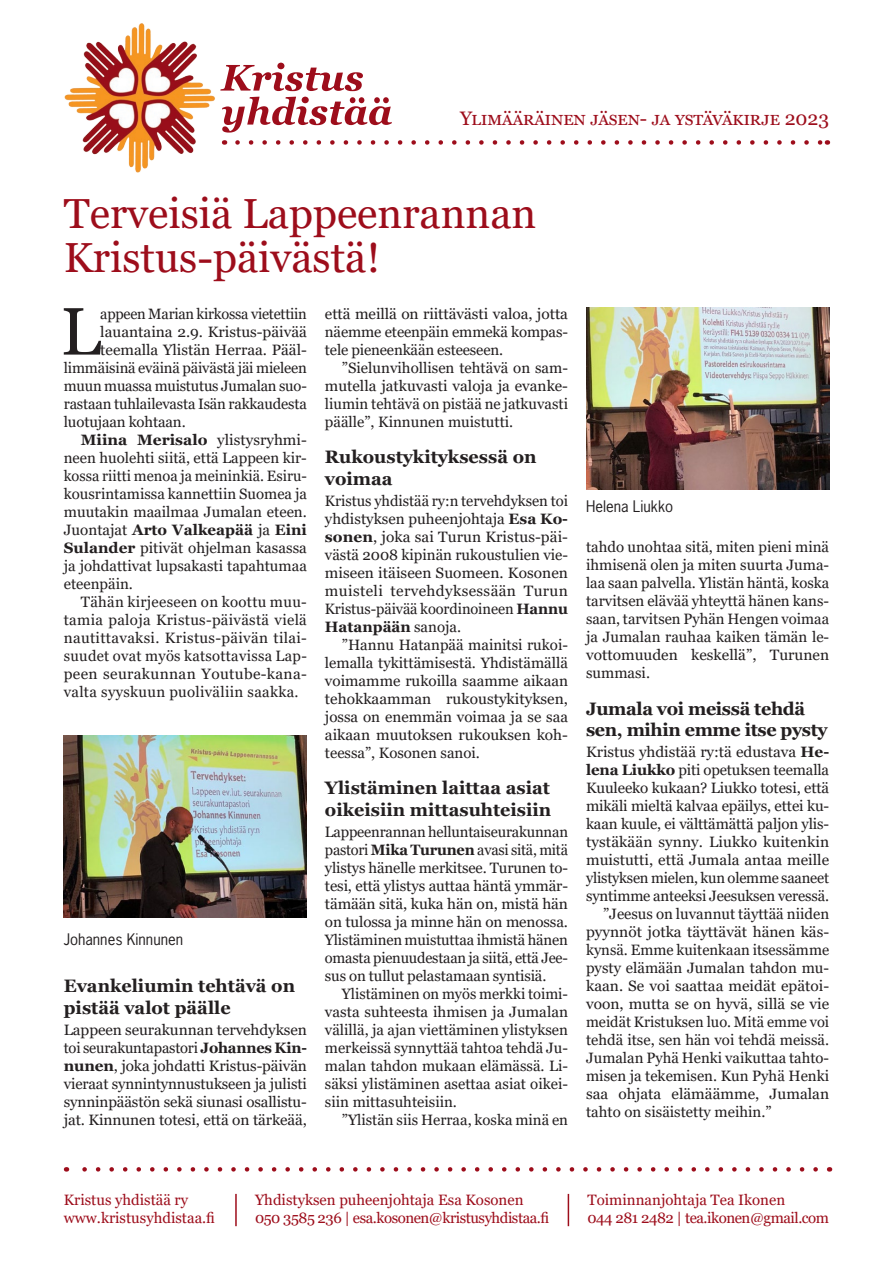
<style>
.page{position:relative;width:893px;height:1263px;background:#fff}
.page>*{position:absolute;margin:0;border:0;box-sizing:border-box;transform-origin:0 0}
.Leipis_1_kpl{font:66.9px "Georgia";color:#231f20}
.t1{font:42px/43.5px "Georgia";color:#9d0d1b}
.t2{font:19.5px "Georgia";letter-spacing:.035em;color:#9d0d1b}
.Väliotsikko{font:700 18px/21.6px "Georgia";color:#231f20}
.Väliotsikko-2{font:700 18px/21.6px "Georgia";letter-spacing:-.02em;color:#231f20}
.Leipis{font:15px/18px "Georgia";color:#231f20;text-align:justify}
.Leipis_1_kpl-2{font:15px/18px "Georgia";letter-spacing:-.01em;color:#231f20;text-align:justify}
.t3{font:15px/18px "Georgia";color:#9d0d1b}
.Laatikkoteksti{font:15px "News Gothic Std";color:#231f20}
.s1{font-weight:700}
</style>
<div class="page">
<svg style="left:82px;top:1167px;width:734px;height:4px"></svg>
<hr style="left:235px;top:1194px;width:2px;height:32px;background:#9d0d1b">
<hr style="left:568px;top:1194px;width:1px;height:32px;background:#9d0d1b">
<svg style="left:237px;top:140px;width:583px;height:5px"></svg>
<img style="left:64px;top:23px;width:151px;height:150px">
<svg style="left:220px;top:63px;width:143px;height:28px"></svg>
<svg style="left:222px;top:97px;width:170px;height:36px"></svg>
<img style="left:64px;top:736px;width:243px;height:182px">
<img style="left:586px;top:307px;width:243px;height:183px">
<p class="t2" style="left:460px;top:107px;width:371px">Ylimääräinen jäsen- ja ystäväkirje 2023</p>
<p class="t1" style="left:64px;top:193px;width:474px">Terveisiä Lappeenrannan<br>Kristus-päivästä!</p>
<p class="Leipis_1_kpl" style="left:61px;top:291px;width:42px">L</p>
<p class="Leipis_1_kpl-2" style="left:100px;top:305px;width:208px">appeen Marian kirkossa vietettiin</p>
<p class="Leipis_1_kpl-2" style="left:325px;top:305px;width:245px">että meillä on riittävästi valoa, jotta näemme eteenpäin emmekä kompas&shy;tele pieneenkään esteeseen.</p>
<p class="Leipis" style="left:325px;top:359px;width:245px;text-indent:17px">”Sielunvihollisen tehtävä on sam&shy;mutella jatkuvasti valoja ja evanke&shy;liumin tehtävä on pistää ne jatkuvasti päälle”, Kinnunen muistutti.</p>
<p class="Väliotsikko" style="left:325px;top:446px;width:213px">Rukoustykityksessä on voimaa</p>
<p class="Leipis_1_kpl-2" style="left:325px;top:492px;width:245px">Kristus yhdistää ry:n tervehdyksen toi yhdistyksen puheenjohtaja <span class="s1">Esa Ko&shy;sonen</span>, joka sai Turun Kristus-päi&shy;västä 2008 kipinän rukoustulien vie&shy;miseen itäiseen Suomeen. Kosonen muisteli tervehdyksessään Turun Kristus-päivää koordinoineen <span class="s1">Hannu Hatanpään</span> sanoja.</p>
<p class="Leipis" style="left:325px;top:636px;width:245px;text-indent:17px">”Hannu Hatanpää mainitsi rukoi&shy;lemalla tykittämisestä. Yhdistämällä voimamme rukoilla saamme aikaan tehokkaamman rukoustykityksen, jossa on enemmän voimaa ja se saa aikaan muutoksen rukouksen koh&shy;teessa”, Kosonen sanoi.</p>
<p class="Väliotsikko" style="left:325px;top:777px;width:228px">Ylistäminen laittaa asiat oikeisiin mittasuhteisiin</p>
<p class="Leipis_1_kpl-2" style="left:325px;top:823px;width:245px">Lappeenrannan helluntaiseurakunnan pastori <span class="s1">Mika Turunen</span> avasi sitä, mitä ylistys hänelle merkitsee. Turunen to&shy;tesi, että ylistys auttaa häntä ymmär&shy;tämään sitä, kuka hän on, mistä hän on tulossa ja minne hän on menossa.<br>Ylistäminen muistuttaa ihmistä hänen omasta pienuudestaan ja siitä, että Jee&shy;sus on tullut pelastamaan syntisiä.</p>
<p class="Leipis" style="left:325px;top:985px;width:245px;text-indent:17px">Ylistäminen on myös merkki toimi&shy;vasta suhteesta ihmisen ja Jumalan välillä, ja ajan viettäminen ylistyksen merkeissä synnyttää tahtoa tehdä Ju&shy;malan tahdon mukaan elämässä. Li&shy;säksi ylistäminen asettaa asiat oikei&shy;siin mittasuhteisiin.</p>
<p class="Leipis" style="left:342px;top:1111px;width:228px">”Ylistän siis Herraa, koska minä en</p>
<p class="Leipis_1_kpl-2" style="left:100px;top:323px;width:208px">lauantaina 2.9. Kristus-päivää</p>
<p class="Leipis_1_kpl-2" style="left:100px;top:341px;width:208px">teemalla Ylistän Herraa. Pääl-</p>
<p class="Leipis_1_kpl-2" style="left:64px;top:359px;width:245px">limmäisinä eväinä päivästä jäi mieleen</p>
<p class="Leipis_1_kpl-2" style="left:64px;top:377px;width:245px">muun muassa muistutus Jumalan suo-</p>
<p class="Leipis_1_kpl-2" style="left:64px;top:395px;width:245px">rastaan tuhlailevasta Isän rakkaudesta</p>
<p class="Leipis_1_kpl-2" style="left:64px;top:413px;width:123px">luotujaan kohtaan.</p>
<p class="Leipis" style="left:64px;top:431px;width:245px;text-indent:17px"><span class="s1">Miina Merisalo</span> ylistysryhmi&shy;neen huolehti siitä, että Lappeen kir&shy;kossa riitti menoa ja meininkiä. Esiru&shy;kousrintamissa kannettiin Suomea ja muutakin maailmaa Jumalan eteen.<br>Juontajat <span class="s1">Arto Valkeapää</span> ja <span class="s1">Eini Sulander</span> pitivät ohjelman kasassa ja johdattivat lupsakasti tapahtumaa eteenpäin.</p>
<p class="Leipis" style="left:64px;top:593px;width:245px;text-indent:17px">Tähän kirjeeseen on koottu muu&shy;tamia paloja Kristus-päivästä vielä nautittavaksi. Kristus-päivän tilai&shy;suudet ovat myös katsottavissa Lap&shy;peen seurakunnan Youtube-kana&shy;valta syyskuun puoliväliin saakka.</p>
<p class="Laatikkoteksti" style="left:64px;top:930px;width:121px">Johannes Kinnunen</p>
<p class="Väliotsikko" style="left:64px;top:975px;width:233px">Evankeliumin tehtävä on pistää valot päälle</p>
<p class="Leipis_1_kpl-2" style="left:64px;top:1021px;width:245px">Lappeen seurakunnan tervehdyksen toi seurakuntapastori <span class="s1">Johannes Kin&shy;nunen</span>, joka johdatti Kristus-päivän vieraat synnintynnustukseen ja julisti synninpäästön sekä siunasi osallistu&shy;jat. Kinnunen totesi, että on tärkeää,</p>
<p class="Laatikkoteksti" style="left:586px;top:497px;width:89px">Helena Liukko</p>
<p class="Leipis" style="left:586px;top:538px;width:245px">tahdo unohtaa sitä, miten pieni minä ihmisenä olen ja miten suurta Juma&shy;laa saan palvella. Ylistän häntä, koska tarvitsen elävää yhteyttä hänen kans&shy;saan, tarvitsen Pyhän Hengen voimaa ja Jumalan rauhaa kaiken tämän le&shy;vottomuuden keskellä”, Turunen summasi.</p>
<p class="Väliotsikko-2" style="left:586px;top:698px;width:243px">Jumala voi meissä tehdä sen, mihin emme itse pysty</p>
<p class="Leipis_1_kpl-2" style="left:586px;top:743px;width:245px">Kristus yhdistää ry:tä edustava <span class="s1">He&shy;lena Liukko</span> piti opetuksen teemalla Kuuleeko kukaan? Liukko totesi, että mikäli mieltä kalvaa epäilys, ettei ku&shy;kaan kuule, ei välttämättä paljon ylis&shy;tystäkään synny. Liukko kuitenkin muistutti, että Jumala antaa meille ylistyksen mielen, kun olemme saaneet syntimme anteeksi Jeesuksen veressä.</p>
<p class="Leipis" style="left:586px;top:905px;width:245px;text-indent:17px">”Jeesus on luvannut täyttää niiden pyynnöt jotka täyttävät hänen käs&shy;kynsä. Emme kuitenkaan itsessämme pysty elämään Jumalan tahdon mu&shy;kaan. Se voi saattaa meidät epätoi&shy;voon, mutta se on hyvä, sillä se vie meidät Kristuksen luo. Mitä emme voi tehdä itse, sen hän voi tehdä meissä.<br>Jumalan Pyhä Henki vaikuttaa tahto&shy;misen ja tekemisen. Kun Pyhä Henki saa ohjata elämäämme, Jumalan tahto on sisäistetty meihin.”</p>
<p class="t3" style="left:64px;top:1191px;width:153px">Kristus yhdistää ry www.kristusyhdistaa.fi</p>
<p class="t3" style="left:587px;top:1191px;width:243px">Toiminnanjohtaja Tea Ikonen<br>044 281 2482 | tea.ikonen@gmail.com</p>
<p class="t3" style="left:255px;top:1191px;width:296px">Yhdistyksen puheenjohtaja Esa Kosonen<br>050 3585 236 | esa.kosonen@kristusyhdistaa.fi</p>
</div>
